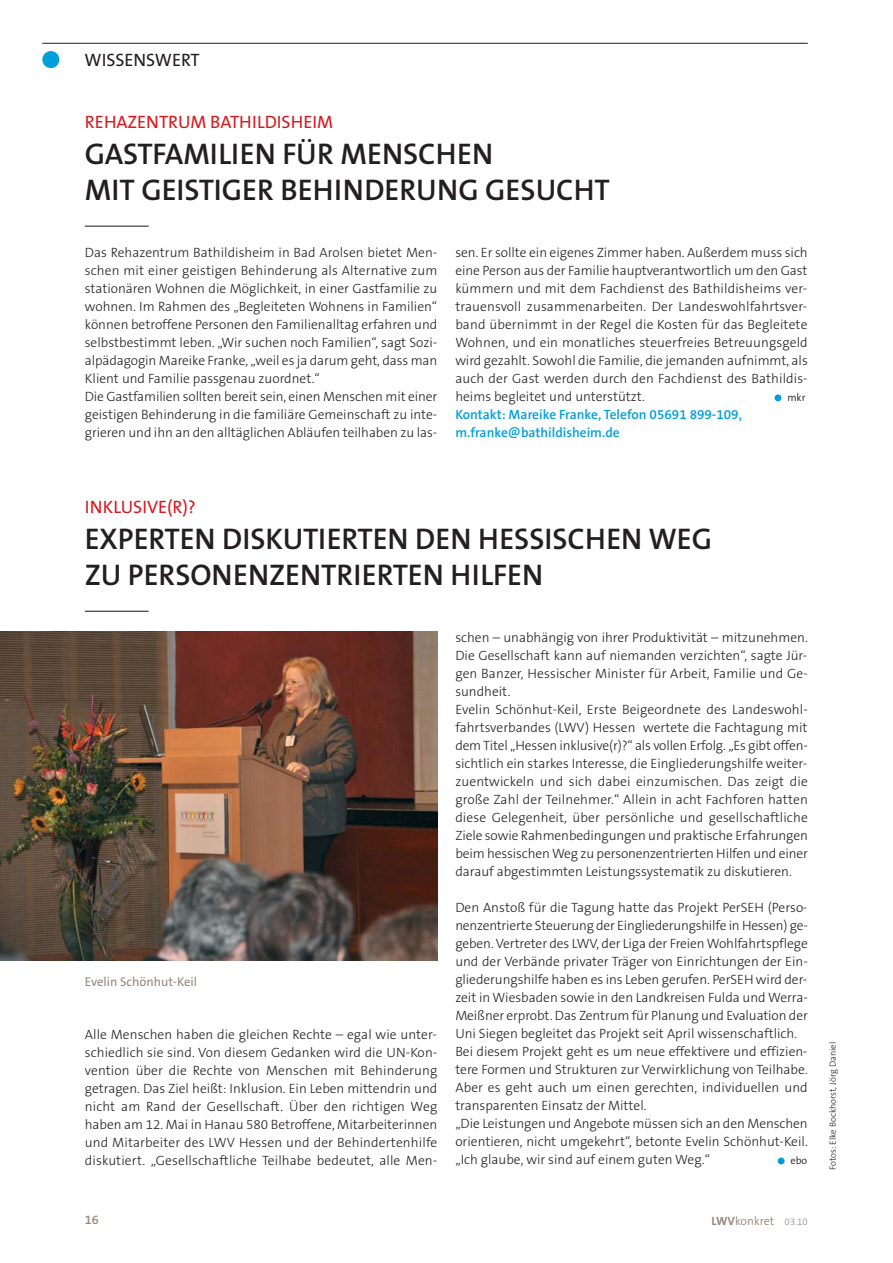
<style>
.page{position:relative;width:893px;height:1263px;background:#fff}
.page>*{position:absolute;margin:0;border:0;box-sizing:border-box;transform-origin:0 0}
.t1{font:600 30px/36px "The Sans B6";color:#231f20}
.t2{font:18px "The Sans B5 Plain";color:#d71920}
.t3{font:18px "The Sans B5 Plain";color:#231f20}
.t4{font:300 13.5px/18px "The Sans B3";color:#231f20}
.t5{font:600 13.5px/18px "The Sans B6";color:#009fda}
.t6{font:12.75px "The Sans B5 Plain";color:#99877c}
.t7{font:600 12.75px "The Sans B6";color:#99877c}
.t8{font:300 12px "The Sans B4";color:#99877c}
.t9{font:300 10.5px "The Sans B4";color:#231f20}
.t10{font:300 9px "The Sans B3";color:#231f20}
.s1{font-family:"The Sans B7";font-weight:700}
.s2{font-family:"The Sans B3";font-size:9.75px}
</style>
<div class="page">
<hr style="left:42px;top:43px;width:766px;height:1px;background:#231f20">
<div style="left:42px;top:51px;width:17px;height:17px;background:#009fda;border-radius:50%"></div>
<hr style="left:85px;top:226px;width:64px;height:1px;background:#231f20">
<div style="left:774px;top:394px;width:7px;height:7px;background:#009fda;border-radius:50%"></div>
<img style="left:0;top:632px;width:437px;height:329px">
<hr style="left:85px;top:611px;width:64px;height:1px;background:#231f20">
<svg style="left:778px;top:1158px;width:6px;height:6px"></svg>
<h2 class="t3" style="left:85px;top:53px;width:117px">WISSENSWERT</h2>
<h2 class="t2" style="left:85px;top:115px;width:250px">REHAZENTRUM BATHILDISHEIM</h2>
<h1 class="t1" style="left:85px;top:139px;width:526px">GASTFAMILIEN FÜR MENSCHEN<br>MIT GEISTIGER BEHINDERUNG GESUCHT</h1>
<p class="t4" style="left:85px;top:245px;width:354px">Das Rehazentrum Bathildisheim in Bad Arolsen bietet Men&shy;schen mit einer geistigen Behinderung als Alternative zum stationären Wohnen die Möglichkeit, in einer Gastfamilie zu wohnen. Im Rahmen des „Begleiteten Wohnens in Familien“ können betroffene Personen den Familienalltag erfahren und selbstbestimmt leben. „Wir suchen noch Familien“, sagt Sozi&shy;alpädagogin Mareike Franke, „weil es ja darum geht, dass man Klient und Familie passgenau zuordnet.“<br>Die Gastfamilien sollten bereit sein, einen Menschen mit einer geistigen Behinderung in die familiäre Gemeinschaft zu inte&shy;grieren und ihn an den alltäglichen Abläufen teilhaben zu las-</p>
<p class="t4" style="left:455px;top:245px;width:354px;text-align:justify">sen. Er sollte ein eigenes Zimmer haben. Außerdem muss sich eine Person aus der Familie hauptverantwortlich um den Gast kümmern und mit dem Fachdienst des Bathildisheims ver&shy;trauensvoll zusammenarbeiten. Der Landeswohlfahrtsver&shy;band übernimmt in der Regel die Kosten für das Begleitete Wohnen, und ein monatliches steuerfreies Betreuungsgeld wird gezahlt. Sowohl die Familie, die jemanden aufnimmt, als auch der Gast werden durch den Fachdienst des Bathildis&shy;heims begleitet und unterstützt.</p>
<p class="t9" style="left:787px;top:394px;width:20px">mkr</p>
<p class="t5" style="left:455px;top:407px;width:288px">Kontakt: Mareike Franke, Telefon 05691 899-109, m.franke@bathildisheim.de</p>
<h2 class="t2" style="left:85px;top:500px;width:113px">INKLUSIVE(R)?</h2>
<h1 class="t1" style="left:85px;top:524px;width:629px">EXPERTEN DISKUTIERTEN DEN HESSISCHEN WEG<br>ZU PERSONENZENTRIERTEN HILFEN</h1>
<p class="t6" style="left:85px;top:976px;width:114px">Evelin Schönhut-Keil</p>
<p class="t4" style="left:85px;top:1026px;width:354px;text-align:justify">Alle Menschen haben die gleichen Rechte – egal wie unter&shy;schiedlich sie sind. Von diesem Gedanken wird die UN-Kon&shy;vention über die Rechte von Menschen mit Behinderung getragen. Das Ziel heißt: Inklusion. Ein Leben mittendrin und nicht am Rand der Gesellschaft. Über den richtigen Weg haben am 12. Mai in Hanau 580 Betroffene, Mitarbeiterinnen und Mitarbeiter des LWV Hessen und der Behindertenhilfe diskutiert. „Gesellschaftliche Teilhabe bedeutet, alle Men-</p>
<p class="t4" style="left:455px;top:630px;width:354px">schen – unabhängig von ihrer Produktivität – mitzunehmen.<br>Die Gesellschaft kann auf niemanden verzichten“, sagte Jür&shy;gen Banzer, Hessischer Minister für Arbeit, Familie und Ge&shy;sundheit.<br>Evelin Schönhut-Keil, Erste Beigeordnete des Landeswohl&shy;fahrtsverbandes (LWV) Hessen wertete die Fachtagung mit dem Titel „Hessen inklusive(r)?“ als vollen Erfolg. „Es gibt offen&shy;sichtlich ein starkes Interesse, die Eingliederungshilfe weiter&shy;zuentwickeln und sich dabei einzumischen. Das zeigt die große Zahl der Teilnehmer.“ Allein in acht Fachforen hatten diese Gelegenheit, über persönliche und gesellschaftliche Ziele sowie Rahmenbedingungen und praktische Erfahrungen beim hessischen Weg zu personenzentrierten Hilfen und einer darauf abgestimmten Leistungssystematik zu diskutieren.</p>
<p class="t4" style="left:455px;top:900px;width:354px">Den Anstoß für die Tagung hatte das Projekt PerSEH (Perso&shy;nenzentrierte Steuerung der Eingliederungshilfe in Hessen) ge&shy;geben. Vertreter des LWV, der Liga der Freien Wohlfahrtspflege und der Verbände privater Träger von Einrichtungen der Ein&shy;gliederungshilfe haben es ins Leben gerufen. PerSEH wird der&shy;zeit in Wiesbaden sowie in den Landkreisen Fulda und Werra-Meißner erprobt. Das Zentrum für Planung und Evaluation der Uni Siegen begleitet das Projekt seit April wissenschaftlich.<br>Bei diesem Projekt geht es um neue effektivere und effizien&shy;tere Formen und Strukturen zur Verwirklichung von Teilhabe.<br>Aber es geht auch um einen gerechten, individuellen und transparenten Einsatz der Mittel.<br>„Die Leistungen und Angebote müssen sich an den Menschen orientieren, nicht umgekehrt“, betonte Evelin Schönhut-Keil. „Ich glaube, wir sind auf einem guten Weg.“</p>
<p class="t9" style="left:790px;top:1157px;width:18px">ebo</p>
<p class="t7" style="left:85px;top:1215px;width:16px">16</p>
<p class="t8" style="left:711px;top:1216px;width:98px"><span class="s1">LWV</span>konkret <span class="s2">03.10</span></p>
<p class="t10" style="left:829px;top:1170px;width:129px;rotate:-90deg">Fotos: Elke Bockhorst, Jörg Daniel</p>
</div>
